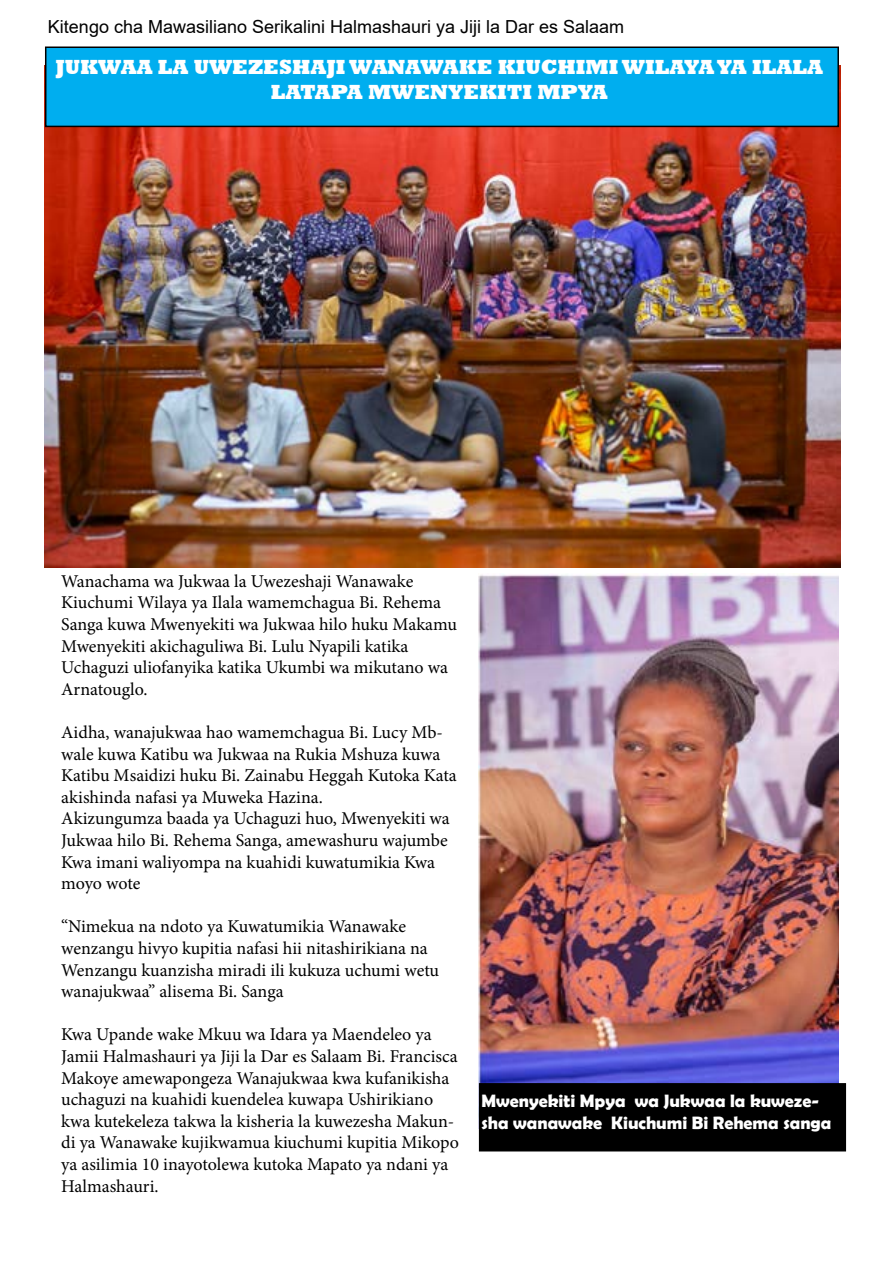
<style>
.page{position:relative;width:893px;height:1263px;background:#fff}
.page>*{position:absolute;margin:0;border:0;box-sizing:border-box;transform-origin:0 0}
.t1{font:800 21px/25.2px "Rockwell";color:#fff;text-align:center}
.t2{font:18px/21.6px "Minion Pro";color:#000}
.t3{font:700 18px/21.6px "Berlin Sans FB Demi";color:#fff}
.t4{font:18px "Arial";color:#000}
</style>
<div class="page">
<img style="left:45px;top:66px;width:796px;height:501px">
<img style="left:479px;top:574px;width:360px;height:509px">
<div style="left:46px;top:47px;width:792px;height:79px;background:#00aeef"></div>
<div style="left:45px;top:47px;width:794px;height:80px;border:2px solid #000"></div>
<div style="left:480px;top:1084px;width:365px;height:67px;background:#000"></div>
<div style="left:479px;top:1083px;width:367px;height:68px;border:2px solid #000"></div>
<p class="t4" style="left:48px;top:15px;width:578px">Kitengo cha Mawasiliano Serikalini Halmashauri ya Jiji la Dar es Salaam</p>
<p class="t1" style="left:55px;top:54px;width:769px">JUKWAA LA UWEZESHAJI WANAWAKE KIUCHIMI WILAYA YA ILALA<br>LATAPA MWENYEKITI MPYA</p>
<p class="t2" style="left:61px;top:570px;width:397px">Wanachama wa Jukwaa la Uwezeshaji Wanawake Kiuchumi Wilaya ya Ilala wamemchagua Bi. Rehema Sanga kuwa Mwenyekiti wa Jukwaa hilo huku Makamu Mwenyekiti akichaguliwa Bi. Lulu Nyapili katika Uchaguzi uliofanyika katika Ukumbi wa mikutano wa Arnatouglo.</p>
<p class="t2" style="left:61px;top:721px;width:397px">Aidha, wanajukwaa hao wamemchagua Bi. Lucy Mb&shy;wale kuwa Katibu wa Jukwaa na Rukia Mshuza kuwa Katibu Msaidizi huku Bi. Zainabu Heggah Kutoka Kata akishinda nafasi ya Muweka Hazina.<br>Akizungumza baada ya Uchaguzi huo, Mwenyekiti wa Jukwaa hilo Bi. Rehema Sanga, amewashuru wajumbe Kwa imani waliyompa na kuahidi kuwatumikia Kwa moyo wote</p>
<p class="t2" style="left:61px;top:916px;width:379px">“Nimekua na ndoto ya Kuwatumikia Wanawake wenzangu hivyo kupitia nafasi hii nitashirikiana na Wenzangu kuanzisha miradi ili kukuza uchumi wetu wanajukwaa” alisema Bi. Sanga</p>
<p class="t2" style="left:61px;top:1024px;width:399px">Kwa Upande wake Mkuu wa Idara ya Maendeleo ya Jamii Halmashauri ya Jiji la Dar es Salaam Bi. Francisca Makoye amewapongeza Wanajukwaa kwa kufanikisha uchaguzi na kuahidi kuendelea kuwapa Ushirikiano kwa kutekeleza takwa la kisheria la kuwezesha Makun&shy;di ya Wanawake kujikwamua kiuchumi kupitia Mikopo ya asilimia 10 inayotolewa kutoka Mapato ya ndani ya Halmashauri.</p>
<p class="t3" style="left:482px;top:1090px;width:351px">Mwenyekiti Mpya wa Jukwaa la kuweze&shy;sha wanawake Kiuchumi Bi Rehema sanga</p>
</div>
